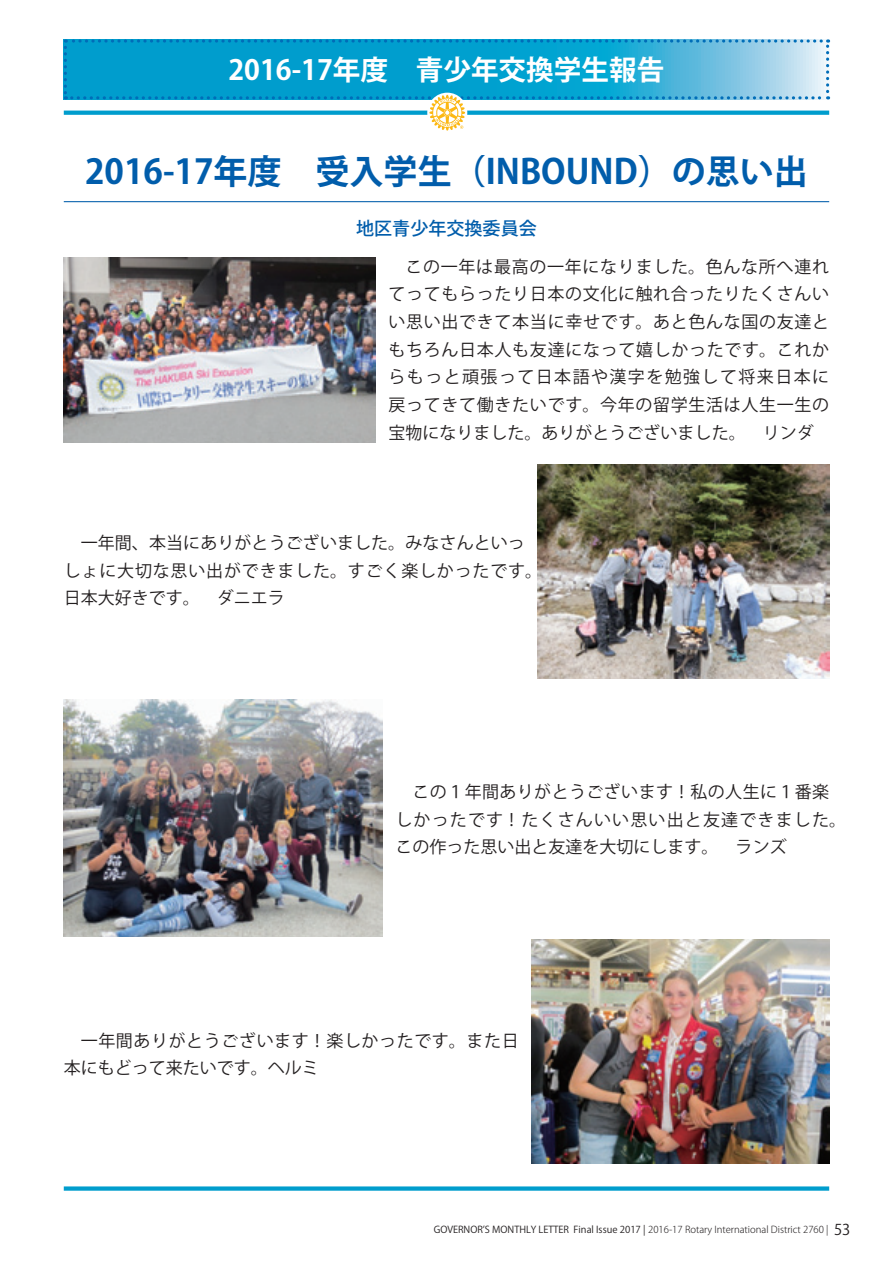
<style>
.page{position:relative;width:893px;height:1263px;background:#fff}
.page>*{position:absolute;margin:0;border:0;box-sizing:border-box;transform-origin:0 0}
.t1{font:700 34.05px "Koz Go Pro";color:#015dab}
.t2{font:700 27.6px "Koz Go Pro";color:#fff}
.t3{font:500 18px "Koz Go Pro";color:#015dab}
.t4{font:16.95px/27.6px "Koz Go Pro";letter-spacing:.025em;color:#231f20}
.t5{font:16.95px/27.6px "Koz Go Pro";letter-spacing:.005em;color:#231f20}
.t6{font:300 9.6px "Koz Go Pr 6 N";color:#231f20}
.s1{font-weight:400}
.s2{font-weight:400;font-size:14.85px}
</style>
<div class="page">
<div style="left:64px;top:1186px;width:765px;height:5px;background:#009dcd"></div>
<hr style="left:64px;top:201px;width:765px;height:1px;background:#015dab">
<img style="left:64px;top:258px;width:312px;height:184px">
<img style="left:531px;top:939px;width:298px;height:224px">
<img style="left:64px;top:699px;width:319px;height:237px">
<img style="left:538px;top:465px;width:291px;height:213px">
<svg style="left:64px;top:39px;width:765px;height:92px"></svg>
<h2 class="t2" style="left:228px;top:52px;width:437px">2016-17年度　青少年交換学生報告</h2>
<h1 class="t1" style="left:85px;top:150px;width:724px">2016-17年度　受入学生（INBOUND）の思い出</h1>
<p class="t3" style="left:356px;top:217px;width:182px">地区青少年交換委員会</p>
<p class="t4" style="left:388px;top:253px;width:442px;text-align:justify;text-indent:17px">この一年は最高の一年になりました。色んな所へ連れてってもらったり日本の文化に触れ合ったりたくさんいい思い出できて本当に幸せです。あと色んな国の友達ともちろん日本人も友達になって嬉しかったです。これからもっと頑張って日本語や漢字を勉強して将来日本に戻ってきて働きたいです。今年の留学生活は人生一生の宝物になりました。ありがとうございました。　リンダ</p>
<p class="t5" style="left:64px;top:529px;width:480px;text-indent:17px">一年間、本当にありがとうございました。みなさんといっしょに大切な思い出ができました。すごく楽しかったです。日本大好きです。　ダニエラ</p>
<p class="t4" style="left:395px;top:778px;width:452px;text-indent:17px">この１年間ありがとうございます！私の人生に１番楽しかったです！たくさんいい思い出と友達できました。この作った思い出と友達を大切にします。　ランズ</p>
<p class="t4" style="left:64px;top:1027px;width:456px;text-indent:17px">一年間ありがとうございます！楽しかったです。また日本にもどって来たいです。ヘルミ</p>
<p class="t6" style="left:434px;top:1224px;width:418px"><span class="s1">GOVERNOR’S MONTHLY LETTER Final Issue 2017 |</span> 2016-17 Rotary International District 2760 | <span class="s2">53</span></p>
</div>
